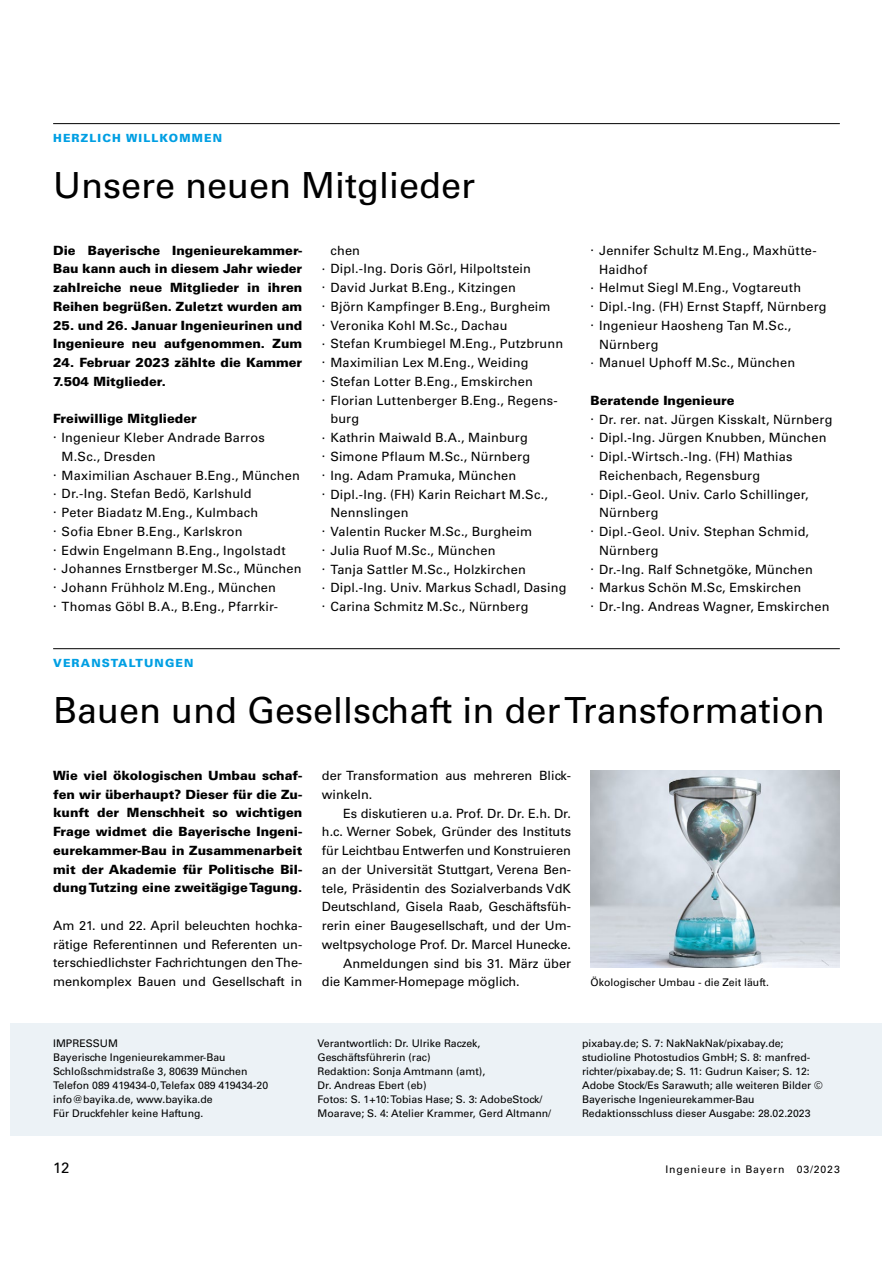
<style>
.page{position:relative;width:893px;height:1263px;background:#fff}
.page>*{position:absolute;margin:0;border:0;box-sizing:border-box;transform-origin:0 0}
.t1{font:36px "Univers LT Std";color:#000}
.t2{font:15px "Univers LT Std";color:#000}
.t3{font:12.75px/18.8px "Univers LT Std";letter-spacing:.01em;color:#000;text-align:justify}
.t4{font:900 12.75px/18.8px "Univers LT Std";color:#000;text-align:justify}
.t5{font:900 11.25px "Univers LT Std";letter-spacing:.1em;color:#009fe3}
.t6{font:10.5px/14.1px "Univers LT Std";color:#000}
.t7{font:10.5px "Univers LT Std";letter-spacing:.08em;color:#000}
</style>
<div class="page">
<hr style="left:53px;top:123px;width:787px;height:1px;background:#000">
<div style="left:11px;top:1023px;width:871px;height:113px;background:#ecf2f6"></div>
<hr style="left:53px;top:648px;width:787px;height:1px;background:#000">
<img style="left:591px;top:771px;width:249px;height:196px">
<p class="t5" style="left:53px;top:131px;width:170px">HERZLICH WILLKOMMEN</p>
<p class="t1" style="left:53px;top:164px;width:424px">Unsere neuen Mitglieder</p>
<p class="t4" style="left:53px;top:240px;width:251px">Die Bayerische Ingenieurekammer-Bau kann auch in diesem Jahr wieder zahlreiche neue Mitglieder in ihren Reihen begrüßen. Zuletzt wurden am</p>
<p class="t4" style="left:53px;top:316px;width:251px">25. und 26. Januar Ingenieurinen und<br>Ingenieure neu aufgenommen. Zum</p>
<p class="t4" style="left:53px;top:353px;width:251px">24. Februar 2023 zählte die Kammer<br>7.504 Mitglieder.</p>
<p class="t4" style="left:53px;top:409px;width:145px">Freiwillige Mitglieder</p>
<p class="t3" style="left:53px;top:428px;width:213px">· Ingenieur Kleber Andrade Barros</p>
<p class="t3" style="left:62px;top:447px;width:95px">M.Sc., Dresden</p>
<p class="t3" style="left:53px;top:466px;width:248px">· Maximilian Aschauer B.Eng., München</p>
<p class="t3" style="left:53px;top:485px;width:200px">· Dr.-Ing. Stefan Bedö, Karlshuld</p>
<p class="t3" style="left:53px;top:503px;width:207px">· Peter Biadatz M.Eng., Kulmbach</p>
<p class="t3" style="left:53px;top:522px;width:191px">· Sofia Ebner B.Eng., Karlskron</p>
<p class="t3" style="left:53px;top:541px;width:234px">· Edwin Engelmann B.Eng., Ingolstadt</p>
<p class="t3" style="left:53px;top:560px;width:250px">· Johannes Ernstberger M.Sc., München</p>
<p class="t3" style="left:53px;top:578px;width:224px">· Johann Frühholz M.Eng., München</p>
<p class="t3" style="left:53px;top:597px;width:226px">· Thomas Göbl B.A., B.Eng., Pfarrkir-</p>
<p class="t3" style="left:330px;top:241px;width:31px">chen</p>
<p class="t3" style="left:322px;top:260px;width:211px">· Dipl.-Ing. Doris Görl, Hilpoltstein</p>
<p class="t3" style="left:322px;top:278px;width:196px">· David Jurkat B.Eng., Kitzingen</p>
<p class="t3" style="left:322px;top:297px;width:230px">· Björn Kampfinger B.Eng., Burgheim</p>
<p class="t3" style="left:322px;top:316px;width:187px">· Veronika Kohl M.Sc., Dachau</p>
<p class="t3" style="left:322px;top:335px;width:243px">· Stefan Krumbiegel M.Eng., Putzbrunn</p>
<p class="t3" style="left:322px;top:353px;width:208px">· Maximilian Lex M.Eng., Weiding</p>
<p class="t3" style="left:322px;top:372px;width:213px">· Stefan Lotter B.Eng., Emskirchen</p>
<p class="t3" style="left:322px;top:391px;width:237px">· Florian Luttenberger B.Eng., Regens-</p>
<p class="t3" style="left:330px;top:410px;width:30px">burg</p>
<p class="t3" style="left:322px;top:428px;width:208px">· Kathrin Maiwald B.A., Mainburg</p>
<p class="t3" style="left:322px;top:447px;width:210px">· Simone Pflaum M.Sc., Nürnberg</p>
<p class="t3" style="left:322px;top:466px;width:196px">· Ing. Adam Pramuka, München</p>
<p class="t3" style="left:322px;top:485px;width:227px">· Dipl.-Ing. (FH) Karin Reichart M.Sc.,</p>
<p class="t3" style="left:330px;top:503px;width:80px">Nennslingen</p>
<p class="t3" style="left:322px;top:522px;width:212px">· Valentin Rucker M.Sc., Burgheim</p>
<p class="t3" style="left:322px;top:541px;width:175px">· Julia Ruof M.Sc., München</p>
<p class="t3" style="left:322px;top:560px;width:205px">· Tanja Sattler M.Sc., Holzkirchen</p>
<p class="t3" style="left:322px;top:578px;width:246px">· Dipl.-Ing. Univ. Markus Schadl, Dasing</p>
<p class="t3" style="left:322px;top:597px;width:208px">· Carina Schmitz M.Sc., Nürnberg</p>
<p class="t3" style="left:591px;top:241px;width:228px">· Jennifer Schultz M.Eng., Maxhütte-</p>
<p class="t3" style="left:599px;top:260px;width:50px">Haidhof</p>
<p class="t3" style="left:591px;top:278px;width:212px">· Helmut Siegl M.Eng., Vogtareuth</p>
<p class="t3" style="left:591px;top:297px;width:238px">· Dipl.-Ing. (FH) Ernst Stapff, Nürnberg</p>
<p class="t3" style="left:591px;top:316px;width:202px">· Ingenieur Haosheng Tan M.Sc.,</p>
<p class="t3" style="left:599px;top:335px;width:61px">Nürnberg</p>
<p class="t3" style="left:591px;top:353px;width:206px">· Manuel Uphoff M.Sc., München</p>
<p class="t4" style="left:591px;top:391px;width:145px">Beratende Ingenieure</p>
<p class="t3" style="left:591px;top:410px;width:243px">· Dr. rer. nat. Jürgen Kisskalt, Nürnberg</p>
<p class="t3" style="left:591px;top:428px;width:237px">· Dipl.-Ing. Jürgen Knubben, München</p>
<p class="t3" style="left:591px;top:447px;width:203px">· Dipl.-Wirtsch.-Ing. (FH) Mathias</p>
<p class="t3" style="left:599px;top:466px;width:163px">Reichenbach, Regensburg</p>
<p class="t3" style="left:591px;top:485px;width:220px">· Dipl.-Geol. Univ. Carlo Schillinger,</p>
<p class="t3" style="left:599px;top:503px;width:61px">Nürnberg</p>
<p class="t3" style="left:591px;top:522px;width:220px">· Dipl.-Geol. Univ. Stephan Schmid,</p>
<p class="t3" style="left:599px;top:541px;width:61px">Nürnberg</p>
<p class="t3" style="left:591px;top:560px;width:224px">· Dr.-Ing. Ralf Schnetgöke, München</p>
<p class="t3" style="left:591px;top:579px;width:212px">· Markus Schön M.Sc, Emskirchen</p>
<p class="t3" style="left:591px;top:597px;width:240px">· Dr.-Ing. Andreas Wagner, Emskirchen</p>
<p class="t5" style="left:53px;top:656px;width:142px">VERANSTALTUNGEN</p>
<p class="t1" style="left:53px;top:689px;width:773px">Bauen und Gesellschaft in der Transformation</p>
<p class="t4" style="left:53px;top:766px;width:251px">Wie viel ökologischen Umbau schaf&shy;fen wir überhaupt? Dieser für die Zu&shy;kunft der Menschheit so wichtigen Frage widmet die Bayerische Ingeni&shy;eurekammer-Bau in Zusammenarbeit mit der Akademie für Politische Bil&shy;dung Tutzing eine zweitägige Tagung.</p>
<p class="t3" style="left:53px;top:916px;width:251px">Am 21. und 22. April beleuchten hochka&shy;rätige Referentinnen und Referenten un&shy;terschiedlichster Fachrichtungen den The&shy;menkomplex Bauen und Gesellschaft in</p>
<p class="t3" style="left:322px;top:766px;width:251px">der Transformation aus mehreren Blick-</p>
<p class="t3" style="left:322px;top:785px;width:52px">winkeln.</p>
<p class="t3" style="left:343px;top:804px;width:229px">Es diskutieren u.a. Prof. Dr. Dr. E.h. Dr.</p>
<p class="t3" style="left:322px;top:822px;width:251px">h.c. Werner Sobek, Gründer des Instituts</p>
<p class="t3" style="left:322px;top:841px;width:251px">für Leichtbau Entwerfen und Konstruieren</p>
<p class="t3" style="left:322px;top:860px;width:251px">an der Universität Stuttgart, Verena Ben-</p>
<p class="t3" style="left:322px;top:879px;width:251px">tele, Präsidentin des Sozialverbands VdK</p>
<p class="t3" style="left:322px;top:897px;width:251px">Deutschland, Gisela Raab, Geschäftsfüh-</p>
<p class="t3" style="left:322px;top:916px;width:251px">rerin einer Baugesellschaft, und der Um-</p>
<p class="t3" style="left:322px;top:935px;width:251px">weltpsychologe Prof. Dr. Marcel Hunecke.</p>
<p class="t3" style="left:343px;top:954px;width:229px">Anmeldungen sind bis 31. März über</p>
<p class="t3" style="left:322px;top:972px;width:199px">die Kammer-Homepage möglich.</p>
<p class="t6" style="left:591px;top:975px;width:180px">Ökologischer Umbau - die Zeit läuft.</p>
<p class="t6" style="left:53px;top:1036px;width:217px">IMPRESSUM<br>Bayerische Ingenieurekammer-Bau<br>Schloßschmidstraße 3, 80639 München<br>Telefon 089 419434-0, Telefax 089 419434-20 info@bayika.de, www.bayika.de<br>Für Druckfehler keine Haftung.</p>
<p class="t6" style="left:318px;top:1036px;width:235px">Verantwortlich: Dr. Ulrike Raczek, Geschäftsführerin (rac)<br>Redaktion: Sonja Amtmann (amt),<br>Dr. Andreas Ebert (eb)<br>Fotos: S. 1+10: Tobias Hase; S. 3: AdobeStock/ Moarave; S. 4: Atelier Krammer, Gerd Altmann/</p>
<p class="t6" style="left:582px;top:1036px;width:242px">pixabay.de; S. 7: NakNakNak/pixabay.de; studioline Photostudios GmbH; S. 8: manfred&shy;richter/pixabay.de; S. 11: Gudrun Kaiser; S. 12:<br>Adobe Stock/Es Sarawuth; alle weiteren Bilder © Bayerische Ingenieurekammer-Bau Redaktionsschluss dieser Ausgabe: 28.02.2023</p>
<p class="t2" style="left:53px;top:1159px;width:18px">12</p>
<p class="t7" style="left:665px;top:1163px;width:176px">Ingenieure in Bayern 03/2023</p>
</div>
